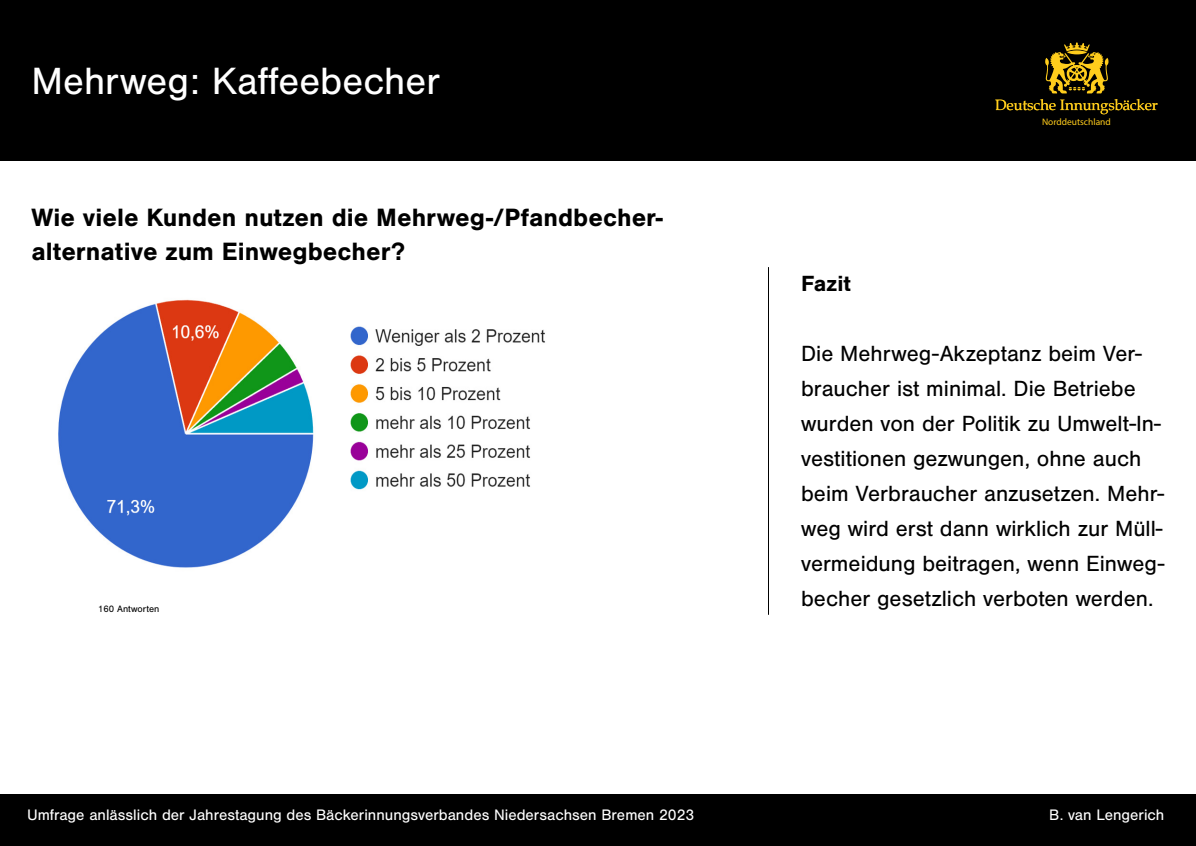
<style>
.page{position:relative;width:1196px;height:846px;background:#fff}
.page>*{position:absolute;margin:0;border:0;box-sizing:border-box;transform-origin:0 0}
.t1{font:39.38px "Nimbus San";color:#fff}
.t2{font:700 25.99px/34.6px "Nimbus San";color:#000}
.t3{font:22.75px/35px "Nimbus San";color:#000}
.t4{font:700 22.75px "Nimbus San";color:#000}
.t5{font:15.75px "Nimbus San";color:#fff}
.t6{font:15.05px "Book Antiqua";color:#ffcd1c}
.t7{font:9.62px "Nimbus San";color:#000}
.t8{font:9.45px "Myriad Pro";color:#ffcd1c}
</style>
<div class="page">
<div style="left:0;top:794px;width:1195px;height:51px;background:#000"></div>
<div style="left:0;top:0;width:1195px;height:161px;background:#000"></div>
<svg style="left:1045px;top:42px;width:63px;height:51px"></svg>
<svg style="left:995px;top:99px;width:162px;height:16px"></svg>
<img style="left:58px;top:299px;width:256px;height:269px">
<img style="left:350px;top:326px;width:195px;height:164px">
<hr style="left:768px;top:267px;width:1px;height:347px;background:#000">
<h1 class="t1" style="left:32px;top:59px;width:410px">Mehrweg: Kaffeebecher</h1>
<p class="t2" style="left:32px;top:200px;width:633px">Wie viele Kunden nutzen die Mehrweg-/Pfandbecher&shy;alternative zum Einwegbecher?</p>
<p class="t7" style="left:98px;top:603px;width:63px">160 Antworten</p>
<p class="t4" style="left:801px;top:270px;width:51px">Fazit</p>
<p class="t6" style="left:994px;top:94px;width:164px">Deutsche Innungsbäcker</p>
<p class="t8" style="left:1041px;top:115px;width:70px">Norddeutschland</p>
<p class="t3" style="left:801px;top:336px;width:365px">Die Mehrweg-Akzeptanz beim Ver&shy;braucher ist minimal. Die Betriebe wurden von der Politik zu Umwelt-In&shy;vestitionen gezwungen, ohne auch beim Verbraucher anzusetzen. Mehr&shy;weg wird erst dann wirklich zur Müll&shy;vermeidung beitragen, wenn Einweg&shy;becher gesetzlich verboten werden.</p>
<p class="t5" style="left:27px;top:806px;width:668px">Umfrage anlässlich der Jahrestagung des Bäckerinnungsverbandes Niedersachsen Bremen 2023</p>
<p class="t5" style="left:1049px;top:806px;width:117px">B. van Lengerich</p>
</div>
